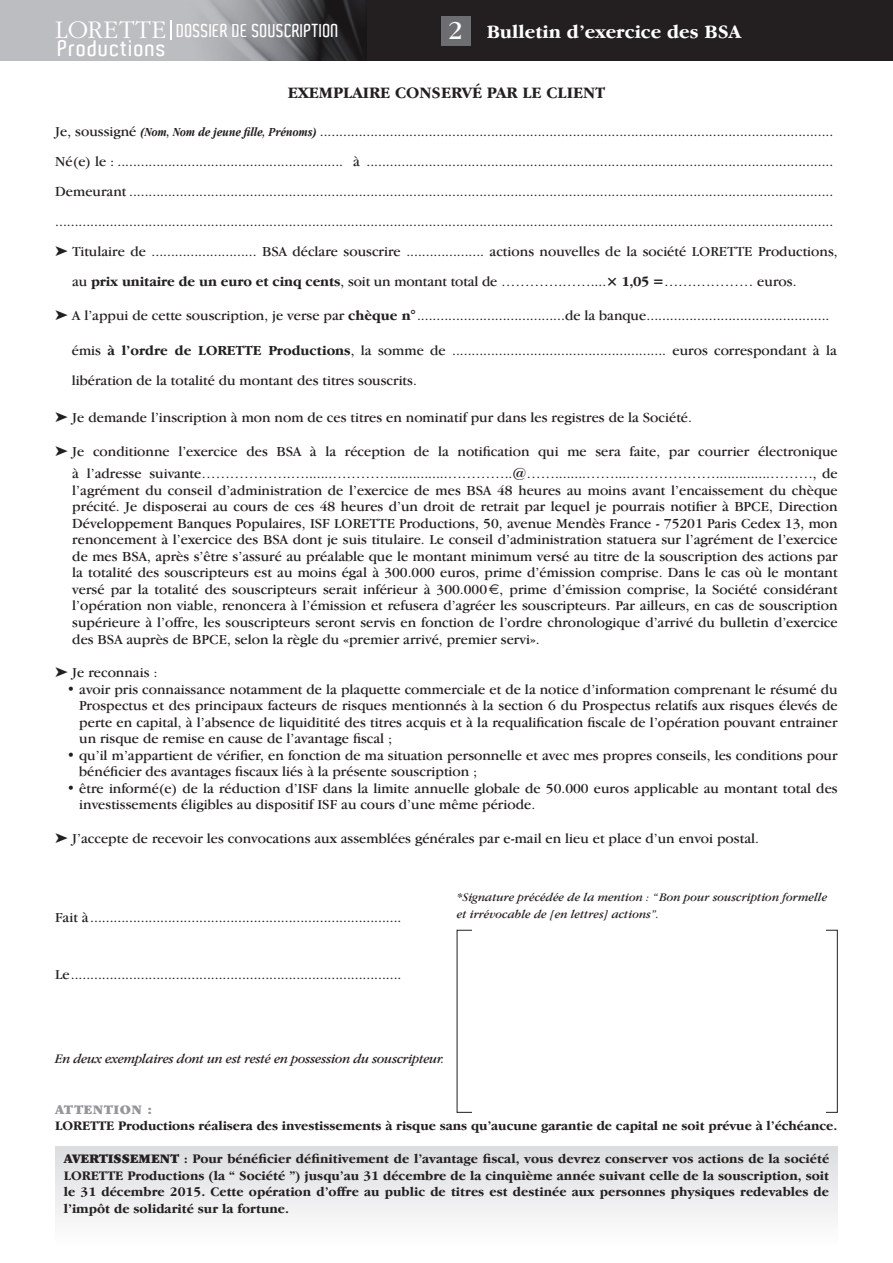
<style>
.page{position:relative;width:893px;height:1263px;background:#fff}
.page>*{position:absolute;margin:0;border:0;box-sizing:border-box;transform-origin:0 0}
.t1{font:600 21.9px "Aldo";letter-spacing:.04em;color:#fff;scale:1.06 1}
.t2{font:700 19.5px "Garamond IT Cby BT";color:#fff}
.t3{font:600 18px "Aldo";letter-spacing:.015em;color:#fff}
.t4{font:700 16.5px "Garamond IT Cby BT";color:#231f20}
.t5{font:14.25px/16.5px "Garamond IT Cby BT";color:#231f20}
.t6{font:700 13.5px/16.5px "Garamond IT Cby BT";letter-spacing:-.005em;color:#231f20;text-align:justify}
.t7{font:italic 13.5px "Garamond IT Cby BT";letter-spacing:-.02em;color:#231f20}
.t8{font:900 13.5px "Garamond IT Cby BT";color:#231f20}
.t9{font:900 13.5px "Garamond IT Cby BT";letter-spacing:.04em;color:#939598}
.t10{font:italic 12px/16.5px "Garamond IT Cby BT";color:#231f20}
.s1{font-family:"Garamond";font-weight:300;font-size:26.4px}
.s2{font-family:"Garamond";font-weight:400;font-size:27.15px}
.s3{font-weight:700;font-style:italic;font-stretch:condensed;font-size:12.75px}
.s4{font-weight:700}
.s5{font-family:"Euro Sans"}
</style>
<div class="page">
<div style="left:55px;top:1146px;width:783px;height:100px;background:linear-gradient(to bottom,#dcddde,#fefefe)"></div>
<div style="left:0;top:0;width:368px;height:61px;background:#bcbdc0"></div>
<img style="left:209px;top:0;width:159px;height:61px">
<div style="left:368px;top:0;width:525px;height:61px;background:#231f20"></div>
<div style="left:441px;top:16px;width:30px;height:29px;background:#6d6e71"></div>
<hr style="left:170px;top:20px;width:2px;height:20px;background:#fff">
<p class="t3" style="left:55px;top:20px;width:285px"><span class="s1">LORETTE</span> DOSSIER DE SOUSCRIPTION</p>
<h1 class="t1" style="left:58px;top:36px;width:104px">PRODUCTIONS</h1>
<h2 class="t2" style="left:448px;top:21px;width:294px"><span class="s2">2</span> Bulletin d’exercice des BSA</h2>
<p class="t4" style="left:288px;top:83px;width:319px">EXEMPLAIRE CON SERVé PAR LE CLIENT</p>
<p class="t5" style="left:55px;top:123px;width:780px">Je, soussigné <span class="s3">(Nom, Nom de jeune fille, Prénoms)</span> ....................................................................................................................................</p>
<p class="t5" style="left:55px;top:153px;width:780px">Né(e) le : .......................................................... à ........................................................................................................................</p>
<p class="t5" style="left:55px;top:183px;width:780px">Demeurant .....................................................................................................................................................................................</p>
<p class="t5" style="left:55px;top:213px;width:780px">........................................................................................................................................................................................................</p>
<p class="t5" style="left:55px;top:243px;width:784px">➤ Titulaire de ........................... BSA déclare souscrire .................... actions nouvelles de la société LORETTE Productions,</p>
<p class="t5" style="left:72px;top:273px;width:726px">au <span class="s4">prix unitaire de un euro et cinq cents</span>, soit un montant total de ………….……....<span class="s4">× 1,05 =</span>…….………… euros.</p>
<p class="t5" style="left:55px;top:307px;width:776px">➤ A l’appui de cette souscription, je verse par <span class="s4">chèque n°</span>......................................de la banque...............................................</p>
<p class="t5" style="left:72px;top:335px;width:767px;line-height:30px">émis <span class="s4">à l’ordre de LORETTE Productions</span>, la somme de ....................................................... euros correspondant à la libération de la totalité du montant des titres souscrits.</p>
<p class="t5" style="left:55px;top:409px;width:638px">➤ Je demande l’inscription à mon nom de ces titres en nominatif pur dans les registres de la Société.</p>
<p class="t5" style="left:55px;top:440px;width:784px;line-height:22.5px;text-align:right">➤ Je conditionne l’exercice des BSA à la réception de la notification qui me sera faite, par courrier électronique à l’adresse suivante……………….….......…………...............…………..<span class="s4">@</span>……........……....………………..............………, de</p>
<p class="t5" style="left:72px;top:482px;width:767px;text-align:justify">l’agrément du conseil d’administration de l’exercice de mes BSA 48 heures au moins avant l’encaissement du chèque précité. Je disposerai au cours de ces 48 heures d’un droit de retrait par lequel je pourrais notifier à BPCE, Direction Développement Banques Populaires, ISF Lorette</p>
<p class="t5" style="left:72px;top:515px;width:767px;text-align:justify;text-indent:327px">Productions, 50, avenue Mendès France - 75201 Paris Cedex 13, mon renoncement à l’exercice des BSA dont je suis titulaire. Le conseil d’administration statuera sur l’agrément de l’exercice de mes BSA, après s’être s’assuré au préalable que le montant minimum versé au titre de la souscription des actions par la totalité des souscripteurs est au moins égal à 300.000 euros, prime d’émission comprise. Dans le cas où le montant versé par la totalité des souscripteurs serait inférieur à 300.000 <span class="s5">€</span>, prime d’émission comprise, la Société considérant l’opération non viable, renoncera à l’émission et refusera d’agréer les souscripteurs. Par ailleurs, en cas de souscription supérieure à l’offre, les souscripteurs seront servis en fonction de l’ordre chronologique d’arrivé du bulletin d’exercice des BSA auprès de BPCE, selon la règle du «premier arrivé, premier servi».</p>
<p class="t5" style="left:55px;top:664px;width:104px">➤ Je reconnais :</p>
<p class="t5" style="left:79px;top:680px;width:760px;text-align:justify;text-indent:-12px">• avoir pris connaissance notamment de la plaquette commerciale et de la notice d’information comprenant le résumé du Prospectus et des principaux facteurs de risques mentionnés à la section 6 du Prospectus relatifs aux risques élevés de perte en capital, à l’absence de liquiditité des titres acquis et à la requalification fiscale de l’opération pouvant entrainer un risque de remise en cause de l’avantage fiscal ;</p>
<p class="t5" style="left:79px;top:746px;width:760px;text-indent:-12px">• qu’il m’appartient de vérifier, en fonction de ma situation personnelle et avec mes propres conseils, les conditions pour bénéficier des avantages fiscaux liés à la présente souscription ;</p>
<p class="t5" style="left:79px;top:779px;width:760px;text-indent:-12px">• être informé(e) de la réduction d’ISF dans la limite annuelle globale de 50.000 euros applicable au montant total des investissements éligibles au dispositif ISF au cours d’une même période.</p>
<p class="t5" style="left:55px;top:829px;width:705px">➤ J’accepte de recevoir les convocations aux assemblées générales par e-mail en lieu et place d’un envoi postal.</p>
<p class="t5" style="left:55px;top:909px;width:348px">Fait à................................................................................</p>
<p class="t5" style="left:55px;top:966px;width:348px">Le.....................................................................................</p>
<p class="t10" style="left:457px;top:889px;width:372px">*Signature précédée de la mention : “Bon pour souscription formelle et irrévocable de [en lettres] actions”.</p>
<p class="t7" style="left:55px;top:1051px;width:391px">En deux exemplaires dont un est resté en possession du souscripteur.</p>
<p class="t9" style="left:55px;top:1101px;width:98px">Attention :</p>
<p class="t6" style="left:55px;top:1118px;width:783px">LORETTE Productions réalisera des investissements à risque sans qu’aucune garantie de capital ne soit prévue à l’échéance.</p>
<p class="t8" style="left:64px;top:1151px;width:27px">AVERTISSEMENT</p>
<p class="t6" style="left:64px;top:1151px;width:767px;text-indent:120px">: Pour bénéficier définitivement de l’avantage fiscal, vous devrez conserver vos actions de la société LORETTE Productions (la “ Société ”) jusqu’au 31 décembre de la cinquième année suivant celle de la souscription, soit le 31 décembre 2015. Cette opération d’offre au public de titres est destinée aux personnes physiques redevables de l’impôt de solidarité sur la fortune.</p>
</div>
